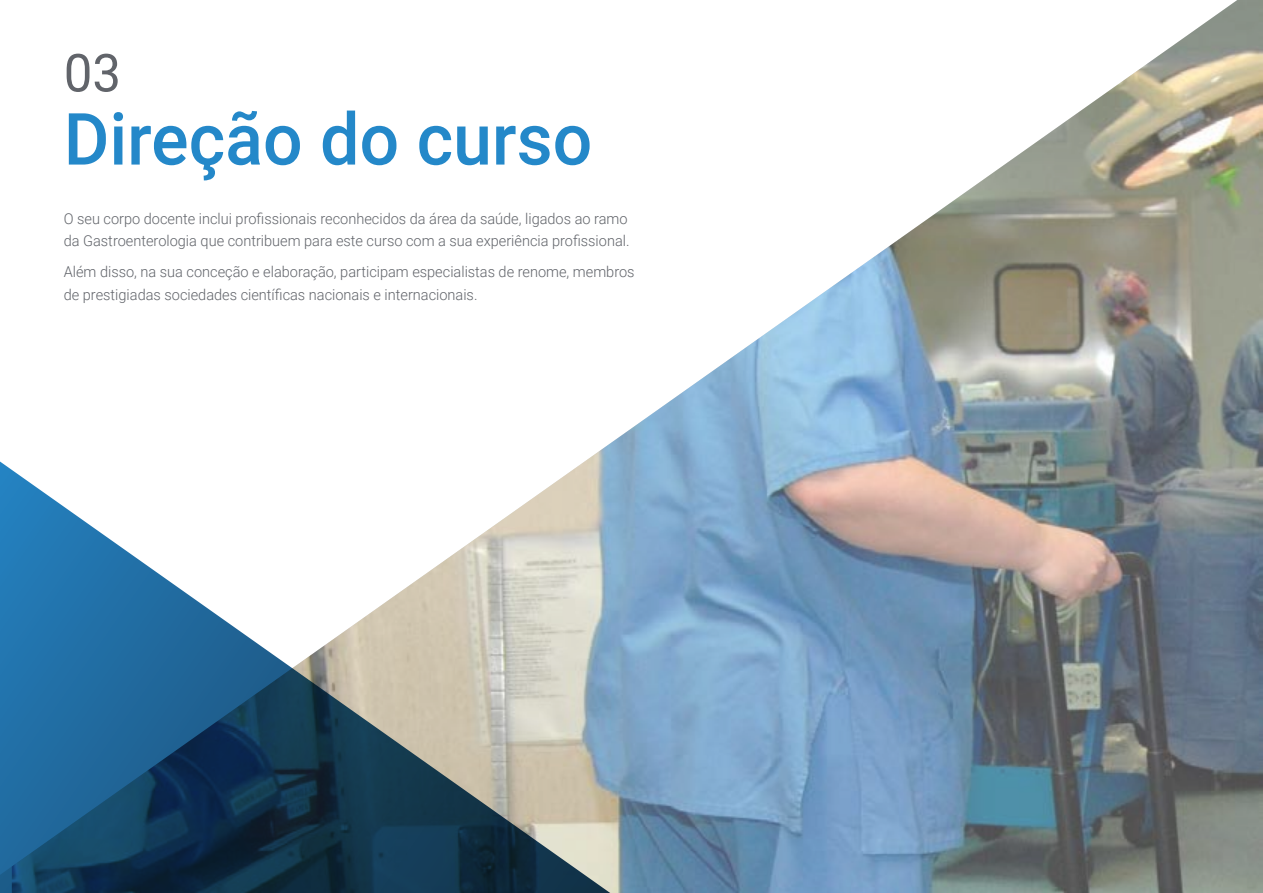
<style>
.page{position:relative;width:1263px;height:893px;background:#fff}
.page>*{position:absolute;margin:0;border:0;box-sizing:border-box;transform-origin:0 0}
.t1{font:500 72px "Roboto";color:#2488c9}
.t2{font:52.5px "Roboto";color:#61646a}
.t3{font:300 15px/22.5px "Roboto";color:#61646a}
</style>
<div class="page">
<img style="left:607px;top:0;width:656px;height:893px">
<svg style="left:0;top:446px;width:640px;height:447px"></svg>
<h2 class="t2" style="left:64px;top:36px;width:59px">03</h2>
<h1 class="t1" style="left:64px;top:89px;width:530px">Direção do curso</h1>
<p class="t3" style="left:64px;top:207px;width:567px">O seu corpo docente inclui profissionais reconhecidos da área da saúde, ligados ao ramo da Gastroenterologia que contribuem para este curso com a sua experiência profissional.</p>
<p class="t3" style="left:64px;top:260px;width:572px">Além disso, na sua conceção e elaboração, participam especialistas de renome, membros de prestigiadas sociedades científicas nacionais e internacionais.</p>
</div>
